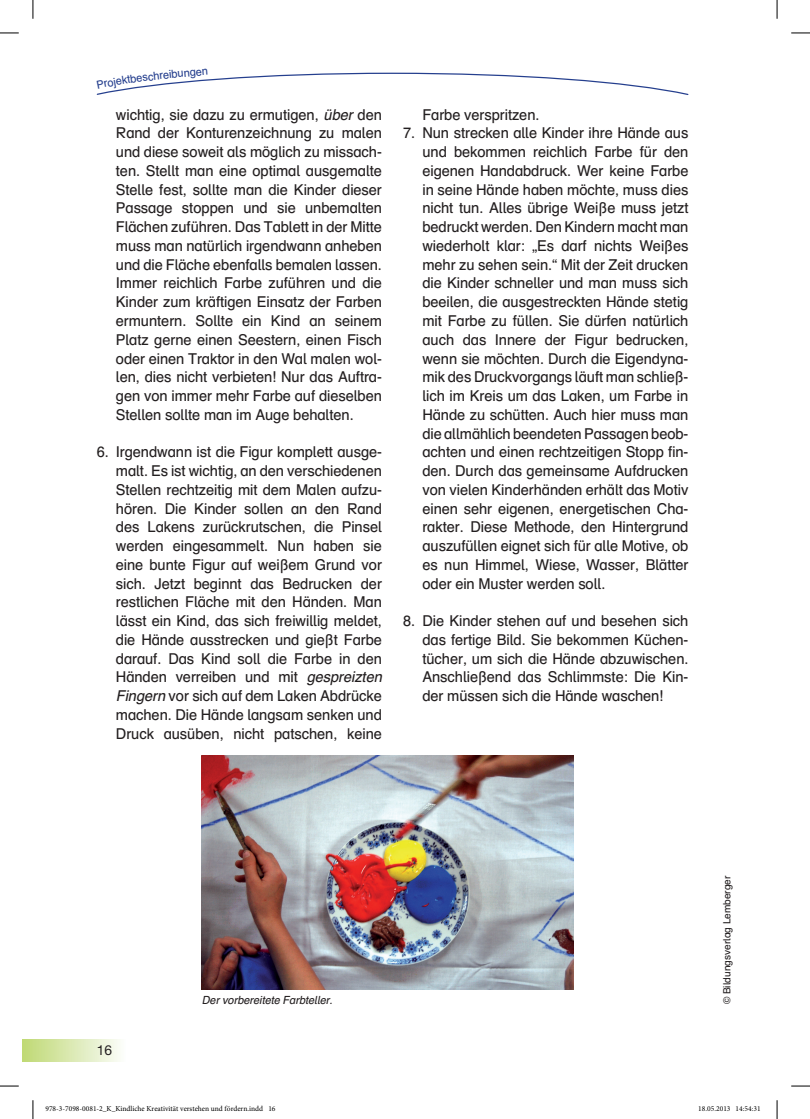
<style>
.page{position:relative;width:810px;height:1119px;background:#fff}
.page>*{position:absolute;margin:0;border:0;box-sizing:border-box;transform-origin:0 0}
.t1{font:15px/18.8px "Auer Schulbuch";letter-spacing:-.005em;color:#231f20;text-align:justify}
.t2{font:13.75px "Helvetica Neue";color:#231f20}
.t3{font:italic 11.25px "Auer Schulbuch";letter-spacing:-.005em;color:#231f20}
.t4{font:11.25px "Auer Schulbuch";color:#253f8e}
.t5{font:10px "Auer Schulbuch";color:#231f20}
.t6{font:7.5px "Minion Pro";color:#000}
.s1{font-style:italic}
</style>
<div class="page">
<div style="left:22px;top:1039px;width:103px;height:21px;background:linear-gradient(to right,#bfd873,#fbfdfa)"></div>
<img style="left:202px;top:755px;width:371px;height:233px">
<svg style="left:0;top:32px;width:19px;height:2px"></svg>
<svg style="left:791px;top:32px;width:19px;height:2px"></svg>
<svg style="left:0;top:1085px;width:19px;height:1px"></svg>
<svg style="left:791px;top:1085px;width:19px;height:1px"></svg>
<svg style="left:32px;top:0;width:2px;height:19px"></svg>
<svg style="left:32px;top:1100px;width:2px;height:18px"></svg>
<svg style="left:776px;top:0;width:2px;height:19px"></svg>
<svg style="left:776px;top:1100px;width:2px;height:18px"></svg>
<svg style="left:96px;top:72px;width:593px;height:23px"></svg>
<p class="t4" style="left:142px;top:70px;width:22px;rotate:-7deg">schr</p>
<p class="t4" style="left:162px;top:68px;width:22px;rotate:-6deg">eibu</p>
<p class="t4" style="left:183px;top:66px;width:26px;rotate:-5deg">ngen</p>
<p class="t1" style="left:116px;top:105px;width:268px">wichtig, sie dazu zu ermutigen, <span class="s1">über</span> den Rand der Konturenzeichnung zu malen und diese soweit als möglich zu missach&shy;ten. Stellt man eine optimal ausgemalte Stelle fest, sollte man die Kinder dieser Passage stoppen und sie unbemalten Flächen zuführen. Das Tablett in der Mitte muss man natürlich irgendwann anheben und die Fläche ebenfalls bemalen lassen.<br>Immer reichlich Farbe zuführen und die Kinder zum kräftigen Einsatz der Farben ermuntern. Sollte ein Kind an seinem Platz gerne einen Seestern, einen Fisch oder einen Traktor in den Wal malen wol&shy;len, dies nicht verbieten! Nur das Auftra&shy;gen von immer mehr Farbe auf dieselben Stellen sollte man im Auge behalten.</p>
<p class="t1" style="left:116px;top:442px;width:268px;text-indent:-19px">6. Irgendwann ist die Figur komplett ausge&shy;malt. Es ist wichtig, an den verschiedenen Stellen rechtzeitig mit dem Malen aufzu&shy;hören. Die Kinder sollen an den Rand des Lakens zurückrutschen, die Pinsel werden eingesammelt. Nun haben sie eine bunte Figur auf weißem Grund vor sich. Jetzt beginnt das Bedrucken der restlichen Fläche mit den Händen. Man lässt ein Kind, das sich freiwillig meldet, die Hände ausstrecken und gießt Farbe darauf. Das Kind soll die Farbe in den Händen verreiben und mit <span class="s1">gespreizten Fingern</span> vor sich auf dem Laken Abdrücke machen. Die Hände langsam senken und Druck ausüben, nicht patschen, keine</p>
<p class="t1" style="left:422px;top:105px;width:119px">Farbe verspritzen.</p>
<p class="t1" style="left:422px;top:123px;width:268px;text-indent:-19px">7. Nun strecken alle Kinder ihre Hände aus und bekommen reichlich Farbe für den eigenen Handabdruck. Wer keine Farbe in seine Hände haben möchte, muss dies nicht tun. Alles übrige Weiße muss jetzt bedruckt werden. Den Kindern macht man wiederholt klar: „Es darf nichts Weißes mehr zu sehen sein.“ Mit der Zeit drucken die Kinder schneller und man muss sich beeilen, die ausgestreckten Hände stetig mit Farbe zu füllen. Sie dürfen natürlich auch das Innere der Figur bedrucken, wenn sie möchten. Durch die Eigendyna&shy;mik des Druckvorgangs läuft man schließ&shy;lich im Kreis um das Laken, um Farbe in Hände zu schütten. Auch hier muss man die allmählich beendeten Passagen beob&shy;achten und einen rechtzeitigen Stopp fin&shy;den. Durch das gemeinsame Aufdrucken von vielen Kinderhänden erhält das Motiv einen sehr eigenen, energetischen Cha&shy;rakter. Diese Methode, den Hintergrund auszufüllen eignet sich für alle Motive, ob es nun Himmel, Wiese, Wasser, Blätter oder ein Muster werden soll.</p>
<p class="t1" style="left:422px;top:611px;width:268px;text-indent:-19px">8. Die Kinder stehen auf und besehen sich das fertige Bild. Sie bekommen Küchen&shy;tücher, um sich die Hände abzuwischen.<br>Anschließend das Schlimmste: Die Kin&shy;der müssen sich die Hände waschen!</p>
<p class="t2" style="left:97px;top:1041px;width:17px">16</p>
<p class="t3" style="left:202px;top:993px;width:132px">Der vorbereitete Farbteller.</p>
<p class="t5" style="left:721px;top:1004px;width:130px;rotate:-90deg">© Bildungsverlag Lemberger</p>
<p class="t6" style="left:45px;top:1103px;width:232px">978-3-7098-0081-2_K_Kindliche Kreativität verstehen und fördern.indd 16</p>
<p class="t6" style="left:698px;top:1103px;width:64px">18.05.2013 14:54:31</p>
</div>
